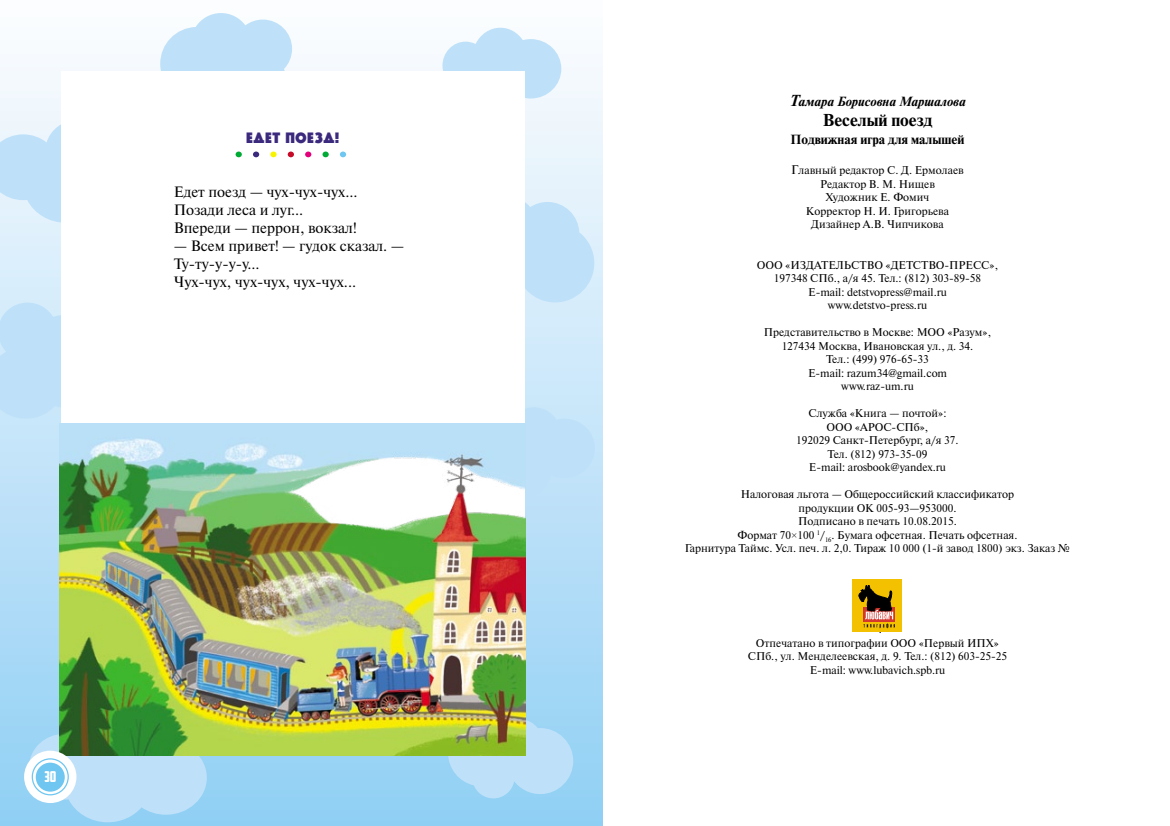
<style>
.page{position:relative;width:1170px;height:826px;background:#fff}
.page>*{position:absolute;margin:0;border:0;box-sizing:border-box;transform-origin:0 0}
.t1{font:700 16.25px "Newton C";color:#000}
.t2{font:15px/18px "Newton C";color:#000}
.t3{font:15px "Zamenhof";color:#3b297d}
.t4{font:15px "American Captain";color:#fff}
.t5{font:italic 700 12.5px "Newton C";color:#000}
.t6{font:700 12.5px "Newton C";color:#000}
.t7{font:11.25px/13.5px "Newton C";color:#000;text-align:center}
.s1{font-size:15px}
.s2{font-size:12.5px}
.s3{font-family:"Times New Roman"}
.s4{color:#fff}
</style>
<div class="page">
<div style="left:0;top:0;width:602px;height:826px;background:linear-gradient(to bottom,#fffeff,#91cff4)"></div>
<svg style="left:29px;top:719px;width:178px;height:103px;background:#b1dbf4"></svg>
<svg style="left:442px;top:28px;width:119px;height:92px"></svg>
<svg style="left:524px;top:407px;width:71px;height:92px;background:#bfe1f9"></svg>
<svg style="left:0;top:302px;width:61px;height:117px;background:#bfe1f9"></svg>
<svg style="left:524px;top:197px;width:70px;height:105px;background:#c6e4f9"></svg>
<svg style="left:448px;top:719px;width:125px;height:79px;background:#b3dcf4"></svg>
<div style="left:61px;top:71px;width:463px;height:683px;background:#fff"></div>
<img style="left:60px;top:423px;width:465px;height:332px">
<div style="left:322px;top:151px;width:7px;height:6px;background:#00aa34;border-radius:50%"></div>
<svg style="left:0;top:13px;width:294px;height:210px"></svg>
<svg style="left:340px;top:151px;width:6px;height:6px"></svg>
<svg style="left:305px;top:151px;width:6px;height:6px"></svg>
<svg style="left:24px;top:750px;width:52px;height:53px"></svg>
<div style="left:36px;top:762px;width:29px;height:29px;background:#6ec6f1;border-radius:50%"></div>
<div style="left:32px;top:758px;width:37px;height:37px;border:1px solid #6ec6f1;border-radius:50%"></div>
<div style="left:852px;top:579px;width:49px;height:53px;background:#f4c100"></div>
<svg style="left:858px;top:585px;width:36px;height:43px"></svg>
<h2 class="t3" style="left:246px;top:131px;width:95px">Едет поезд!</h2>
<h2 class="t2" style="left:174px;top:183px;width:185px">Едет поезд — чух-чух-чух...<br>Позади леса и луг...<br>Впереди — перрон, вокзал!</h2>
<h2 class="t2" style="left:174px;top:237px;width:232px">— Всем привет! — гудок сказал. —<br>Ту-ту-у-у-у...<br>Чух-чух, чух-чух, чух-чух...</h2>
<h2 class="t4" style="left:44px;top:768px;width:13px">30</h2>
<p class="t5" style="left:789px;top:95px;width:177px"><span class="s1">Т</span>амара Борисовна Маршалова</p>
<h1 class="t1" style="left:822px;top:110px;width:111px">Веселый поезд</h1>
<p class="t6" style="left:790px;top:132px;width:175px">Подвижная игра для малышей</p>
<p class="t7" style="left:791px;top:163px;width:174px"><span class="s2">Г</span>лавный редактор С. Д. Ермолаев<br>Редактор В. М. Нищев<br>Художник Е. Фомич<br>Корректор Н. И. Григорьева<br>Дизайнер А.В. Чипчикова</p>
<p class="t7" style="left:756px;top:258px;width:58px">ООО «Издател</p>
<p class="t7" style="left:843px;top:258px;width:16px">ьство</p>
<p class="t7" style="left:885px;top:258px;width:114px">«ДЕТСТВО-ПРЕСС»,</p>
<p class="t7" style="left:773px;top:271px;width:209px">197348 СПб., а/я 45. Тел.: (812) 303-89-58</p>
<p class="t7" style="left:808px;top:285px;width:140px">E-mail: detstvopress@mail.ru</p>
<p class="t7" style="left:827px;top:298px;width:101px">www.detstvo-press.ru</p>
<p class="t7" style="left:763px;top:325px;width:229px">Представительство в Москве: МОО «Разум»,<br>127434 Москва, Ивановская ул., д. 34.<br>Тел.: (499) 976-65-33<br>E-mail: razum34@gmail.com<br>www.raz-um.ru</p>
<p class="t7" style="left:796px;top:406px;width:164px">Служба «Книга — почтой»:<br>ООО «АРОС-СПб»,<br>192029 Санкт-Петербург, а/я 37.<br>Тел. (812) 973-35-09<br>E-mail: arosbook@yandex.ru</p>
<p class="t7" style="left:684px;top:487px;width:386px">Налоговая льгота — Общероссийский классификатор<br>продукции ОК 005-93—953000.<br>Подписано в печать 10.08.2015.<br>Формат 70<span class="s3">×</span>100 <sup>1</sup>/<sub>16</sub>. Бумага офсетная. Печать офсетная.<br>Гарнитура Таймс. Усл. печ. л. 2,0. Тираж 10 000 (1-й завод 1800) экз. Заказ №</p>
<p class="t7" style="left:747px;top:622px;width:261px"><span class="s4">0</span>.<br>Отпечатано в типографии ООО «Первый ИПХ»<br>СПб., ул. Менделеевская, д. 9. Тел.: (812) 603-25-25<br>E-mail: www.lubavich.spb.ru</p>
</div>
